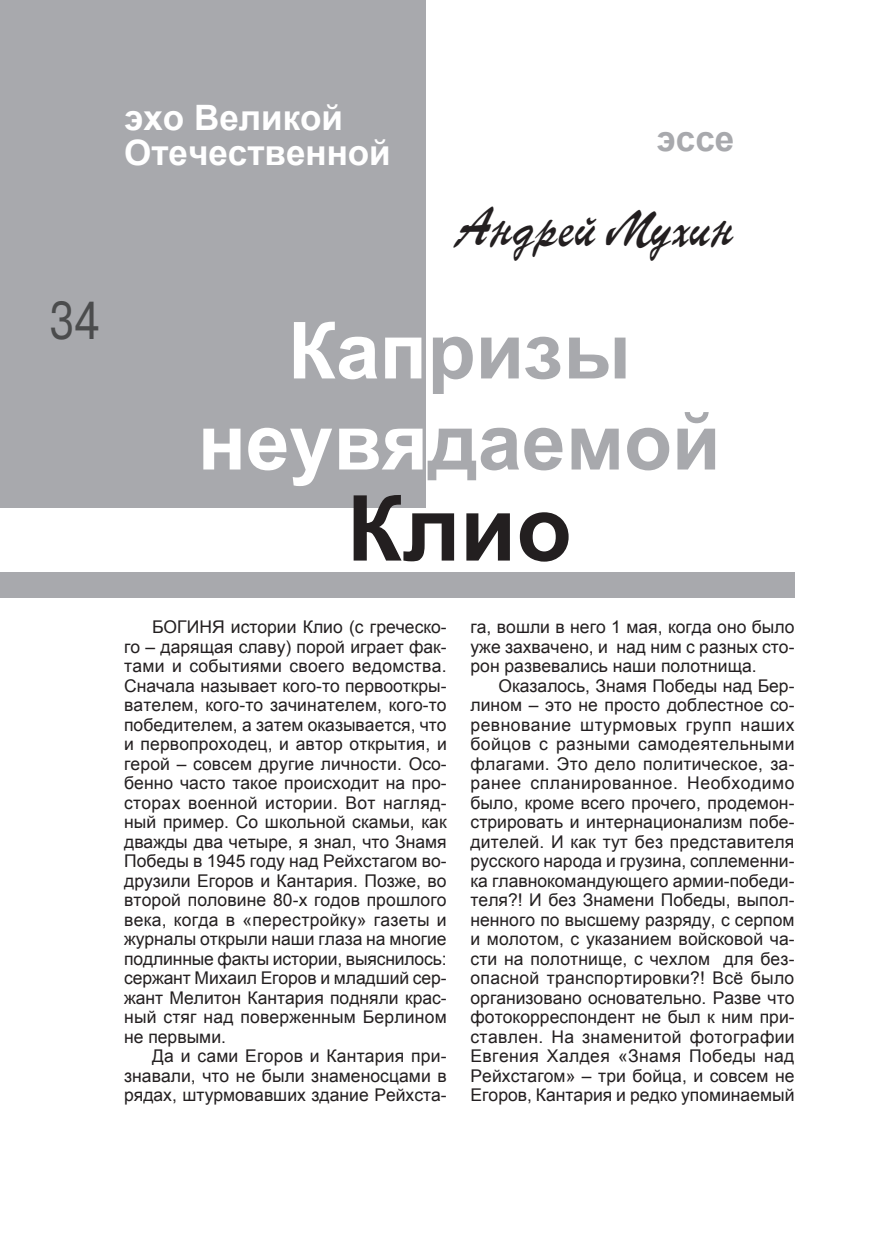
<style>
.page{position:relative;width:869px;height:1241px;background:#fff}
.page>*{position:absolute;margin:0;border:0;box-sizing:border-box;transform-origin:0 0}
.t1{font:700 91px "Arial";color:#231f20}
.t2{font:700 78.75px/91px "Arial";color:#a8a9ad;text-align:center}
.t3{font:52.5px "TT Parsec";color:#231f20;scale:.9 1}
.t4{font:49px "TT Arial";color:#4b4c4d;scale:.8 1}
.t5{font:700 35px/35px "Arial";color:#fff}
.t6{font:700 35px "Arial";color:#a8a9ad}
.t7{font:17.5px/19.4px "Arial";color:#231f20;text-align:justify}
.s1{color:#fff}
</style>
<div class="page">
<div style="left:0;top:0;width:425px;height:507px;background:#a8a9ad"></div>
<div style="left:0;top:572px;width:794px;height:25px;background:#a8a9ad"></div>
<h3 class="t4" style="left:50px;top:293px;width:64px">34</h3>
<h3 class="t5" style="left:124px;top:100px;width:268px">эхо Великой<br>Отечественной</h3>
<h3 class="t6" style="left:656px;top:120px;width:79px">эссе</h3>
<h3 class="t3" style="left:457px;top:196px;width:309px">Андрей Мухин</h3>
<h2 class="t2" style="left:198px;top:305px;width:523px"><span class="s1">Кап</span>ризы <span class="s1">неувя</span>даемой</h2>
<h1 class="t1" style="left:346px;top:478px;width:226px">Клио</h1>
<p class="t7" style="left:124px;top:617px;width:324px;text-indent:28px">БОГИНЯ истории Клио (с греческо&shy;го – дарящая славу) порой играет фак&shy;тами и событиями своего ведомства.<br>Сначала называет кого-то первооткры&shy;вателем, кого-то зачинателем, кого-то победителем, а затем оказывается, что и первопроходец, и автор открытия, и герой – совсем другие личности. Осо&shy;бенно часто такое происходит на про&shy;сторах военной истории. Вот нагляд&shy;ный пример. Со школьной скамьи, как дважды два четыре, я знал, что Знамя Победы в 1945 году над Рейхстагом во&shy;друзили Егоров и Кантария. Позже, во второй половине 80-х годов прошлого века, когда в «перестройку» газеты и журналы открыли наши глаза на многие подлинные факты истории, выяснилось: сержант Михаил Егоров и младший сер&shy;жант Мелитон Кантария подняли крас&shy;ный стяг над поверженным Берлином не первыми.</p>
<p class="t7" style="left:124px;top:1046px;width:324px;text-indent:28px">Да и сами Егоров и Кантария при&shy;знавали, что не были знаменосцами в рядах, штурмовавших здание Рейхста-</p>
<p class="t7" style="left:470px;top:617px;width:325px">га, вошли в него 1 мая, когда оно было уже захвачено, и над ним с разных сто&shy;рон развевались наши полотнища.</p>
<p class="t7" style="left:470px;top:675px;width:325px;text-indent:28px">Оказалось, Знамя Победы над Бер&shy;лином – это не просто доблестное со&shy;ревнование штурмовых групп наших бойцов с разными самодеятельными флагами. Это дело политическое, за&shy;ранее спланированное. Необходимо было, кроме всего прочего, продемон&shy;стрировать и интернационализм побе&shy;дителей. И как тут без представителя русского народа и грузина, соплеменни&shy;ка главнокомандующего армии-победи&shy;теля?! И без Знамени Победы, выпол&shy;ненного по высшему разряду, с серпом и молотом, с указанием войсковой ча&shy;сти на полотнище, с чехлом для без&shy;опасной транспортировки?! Всё было организовано основательно. Разве что фотокорреспондент не был к ним при&shy;ставлен. На знаменитой фотографии Евгения Халдея «Знамя Победы над Рейхстагом» – три бойца, и совсем не Егоров, Кантария и редко упоминаемый</p>
</div>
